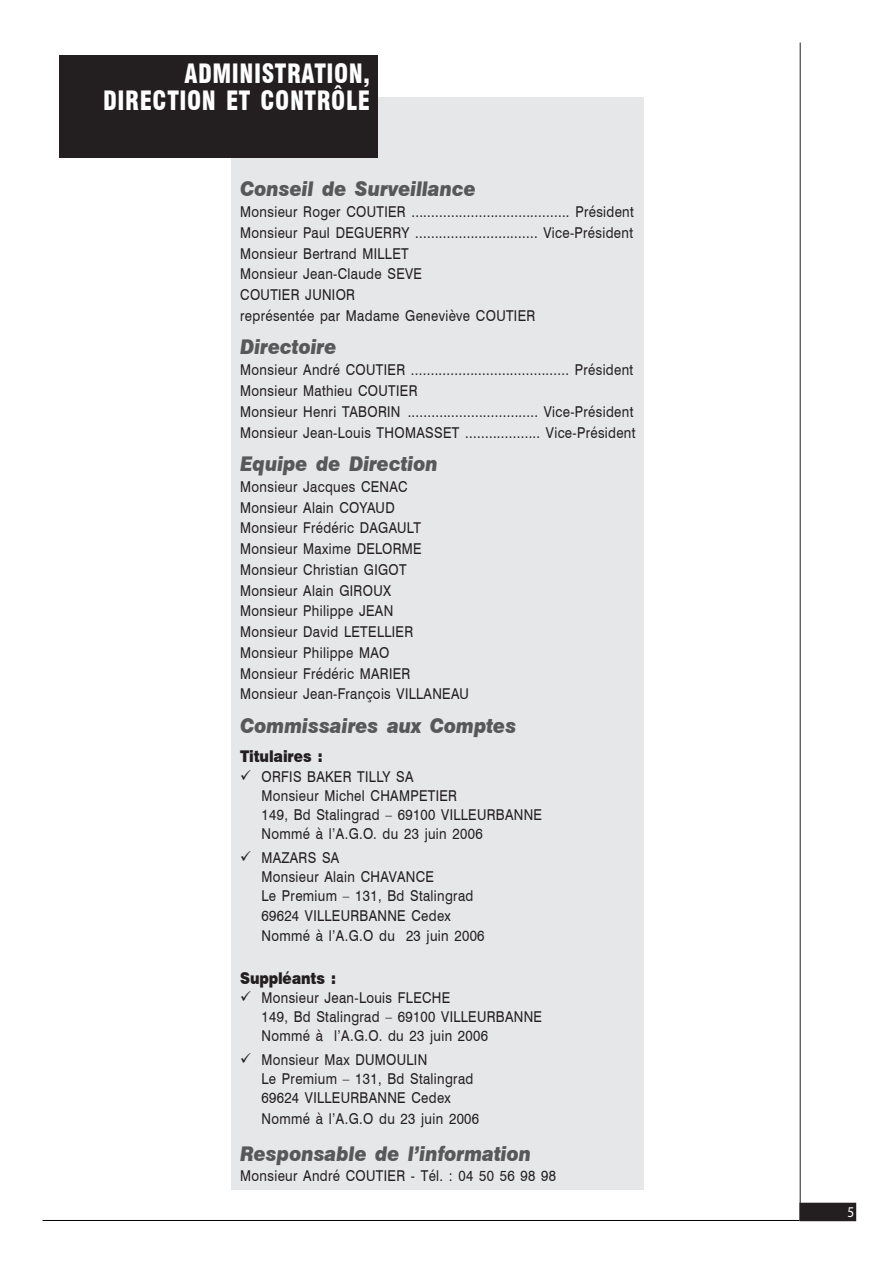
<style>
.page{position:relative;width:893px;height:1263px;background:#fff}
.page>*{position:absolute;margin:0;border:0;box-sizing:border-box;transform-origin:0 0}
.Titre1{font:900 condensed 25.95px/27px "Swiss 721 BT";letter-spacing:.025em;color:#fff;text-align:right;scale:.91 1}
.t1{font:italic 900 20.25px "Swiss 721 BT";color:#57585a;scale:.9 1}
.t2{font:900 16.2px "Swiss 721 BT";letter-spacing:-.01em;color:#231f20;scale:.86 1}
.t3{font:15px "Swiss 721 BT";letter-spacing:.025em;color:#231f20;scale:.89 1}
.t4{font:15px "Myriad Pro";color:#fff;scale:.89 1}
</style>
<div class="page">
<hr style="left:43px;top:1220px;width:756px;height:1px;background:#000">
<hr style="left:800px;top:43px;width:1px;height:1177px;background:#231f20">
<div style="left:800px;top:1203px;width:55px;height:17px;background:#231f20"></div>
<div style="left:799px;top:1203px;width:57px;height:18px;border:2px solid #231f20"></div>
<div style="left:232px;top:98px;width:412px;height:1092px;background:#e6e7e9"></div>
<div style="left:60px;top:55px;width:318px;height:102px;background:#231f20"></div>
<p class="Titre1" style="left:103px;top:60px;width:295px">ADMINISTRATION,<br>DIRECTION ET CONTRÔLE</p>
<p class="t1" style="left:240px;top:177px;width:263px">Conseil de Surveillance</p>
<p class="t3" style="left:240px;top:203px;width:444px">Monsieur Roger COUTIER ........................................ Président</p>
<p class="t3" style="left:240px;top:223px;width:443px">Monsieur Paul DEGUERRY ............................... Vice-Président</p>
<p class="t3" style="left:240px;top:244px;width:191px">Monsieur Bertrand MILLET</p>
<p class="t3" style="left:240px;top:265px;width:206px">Monsieur Jean-Claude SEVE</p>
<p class="t3" style="left:240px;top:286px;width:130px">COUTIER JUNIOR</p>
<p class="t3" style="left:240px;top:306px;width:333px">représentée par Madame Geneviève COUTIER</p>
<p class="t1" style="left:240px;top:335px;width:108px">Directoire</p>
<p class="t3" style="left:240px;top:361px;width:443px">Monsieur André COUTIER ........................................ Président</p>
<p class="t3" style="left:240px;top:382px;width:201px">Monsieur Mathieu COUTIER</p>
<p class="t3" style="left:240px;top:402px;width:443px">Monsieur Henri TABORIN ................................. Vice-Président</p>
<p class="t3" style="left:240px;top:423px;width:446px">Monsieur Jean-Louis THOMASSET ................... Vice-Président</p>
<p class="t1" style="left:240px;top:451px;width:221px">Equipe de Direction</p>
<p class="t3" style="left:240px;top:477px;width:190px">Monsieur Jacques CENAC</p>
<p class="t3" style="left:240px;top:498px;width:175px">Monsieur Alain COYAUD</p>
<p class="t3" style="left:240px;top:519px;width:204px">Monsieur Frédéric DAGAULT</p>
<p class="t3" style="left:240px;top:540px;width:205px">Monsieur Maxime DELORME</p>
<p class="t3" style="left:240px;top:560px;width:189px">Monsieur Christian GIGOT</p>
<p class="t3" style="left:240px;top:581px;width:171px">Monsieur Alain GIROUX</p>
<p class="t3" style="left:240px;top:602px;width:173px">Monsieur Philippe JEAN</p>
<p class="t3" style="left:240px;top:623px;width:196px">Monsieur David LETELLIER</p>
<p class="t3" style="left:240px;top:643px;width:169px">Monsieur Philippe MAO</p>
<p class="t3" style="left:240px;top:664px;width:193px">Monsieur Frédéric MARIER</p>
<p class="t3" style="left:240px;top:685px;width:259px">Monsieur Jean-François VILLANEAU</p>
<p class="t1" style="left:240px;top:713px;width:308px">Commissaires aux Comptes</p>
<p class="t2" style="left:240px;top:747px;width:97px">Titulaires :</p>
<p class="t3" style="left:261px;top:767px;width:172px">ORFIS BAKER TILLY SA</p>
<p class="t3" style="left:261px;top:786px;width:221px">Monsieur Michel CHAMPETIER</p>
<p class="t3" style="left:261px;top:806px;width:317px">149, Bd Stalingrad – 69100 VILLEURBANNE</p>
<p class="t3" style="left:261px;top:825px;width:250px">Nommé à l’A.G.O. du 23 juin 2006</p>
<p class="t3" style="left:261px;top:848px;width:89px">MAZARS SA</p>
<p class="t3" style="left:261px;top:868px;width:195px">Monsieur Alain CHAVANCE</p>
<p class="t3" style="left:261px;top:887px;width:240px">Le Premium – 131, Bd Stalingrad</p>
<p class="t3" style="left:261px;top:906px;width:214px">69624 VILLEURBANNE Cedex</p>
<p class="t3" style="left:261px;top:927px;width:252px">Nommé à l’A.G.O du 23 juin 2006</p>
<p class="t2" style="left:240px;top:968px;width:113px">Suppléants :</p>
<p class="t3" style="left:261px;top:988px;width:214px">Monsieur Jean-Louis FLECHE</p>
<p class="t3" style="left:261px;top:1008px;width:317px">149, Bd Stalingrad – 69100 VILLEURBANNE</p>
<p class="t3" style="left:261px;top:1027px;width:256px">Nommé à l’A.G.O. du 23 juin 2006</p>
<p class="t3" style="left:261px;top:1050px;width:188px">Monsieur Max DUMOULIN</p>
<p class="t3" style="left:261px;top:1070px;width:240px">Le Premium – 131, Bd Stalingrad</p>
<p class="t3" style="left:261px;top:1089px;width:214px">69624 VILLEURBANNE Cedex</p>
<p class="t3" style="left:261px;top:1110px;width:246px">Nommé à l’A.G.O du 23 juin 2006</p>
<p class="t1" style="left:240px;top:1141px;width:325px">Responsable de l’information</p>
<p class="t3" style="left:240px;top:1167px;width:356px">Monsieur André COUTIER - Tél. : 04 50 56 98 98</p>
<p class="t4" style="left:847px;top:1203px;width:9px">5</p>
</div>
